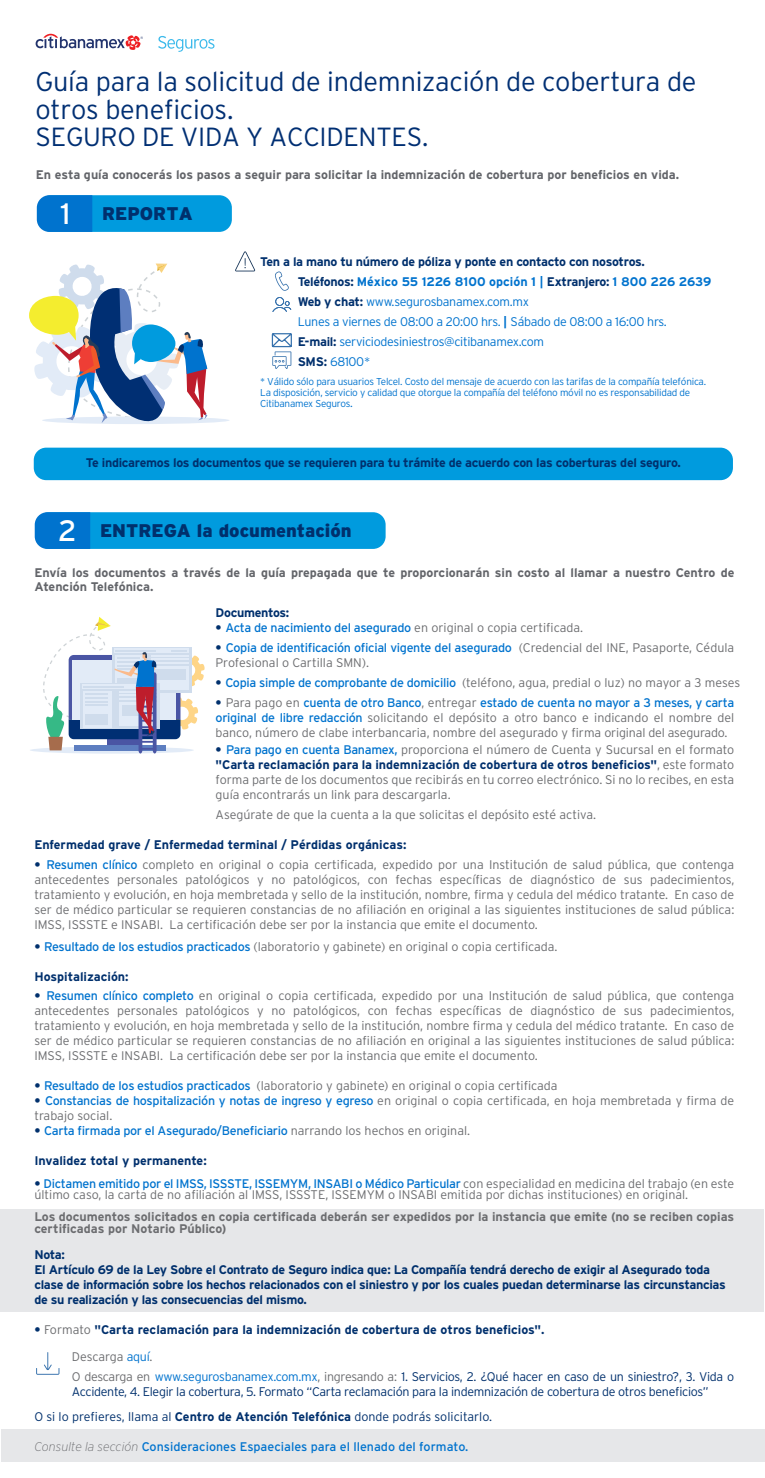
<style>
.page{position:relative;width:765px;height:1478px;background:#fff}
.page>*{position:absolute;margin:0;border:0;box-sizing:border-box;transform-origin:0 0}
.t1{font:300 27.12px/27.5px "Interstate";letter-spacing:-.01em;color:#002f73}
.t2{font:300 26.25px "Interstate";letter-spacing:-.01em;color:#002f73}
.t3{font:900 18.38px "Interstate";color:#00306d}
.t4{font:300 12.5px/15px "Interstate";color:#6c6d70;text-align:justify}
.t5{font:700 12.5px/15px "Interstate";letter-spacing:-.025em;color:#00306d}
.t6{font:300 12.5px/20px "Interstate";letter-spacing:-.025em;color:#00306d}
.t7{font:300 12.5px/20px "Interstate";letter-spacing:-.025em;color:#0073ce}
.t8{font:700 12.5px/13.8px "Interstate";color:#63656a}
.t9{font:700 12.5px "Interstate";color:#00306d}
.t10{font:700 12.5px/11.2px "Interstate";color:#6c6d70}
.t11{font:12.5px "Interstate";letter-spacing:-.025em;color:#0073ce}
.t12{font:12.5px "Interstate";color:#0073ce}
.t13{font:300 10px/11.2px "Interstate";letter-spacing:-.025em;color:#0073ce}
.s1{font-weight:400;font-size:29.5px;color:#fff}
.s2{font-weight:700;color:#00306d}
.s3{font-weight:700}
.s4{font-size:11.25px}
.s5{font-weight:300;color:#6c6d70}
.s6{font-weight:400;color:#0073ce}
.s7{color:#6c6d70}
.s8{color:#0073ce}
.s9{font-weight:200;font-style:italic;color:#6c6d70}
</style>
<div class="page">
<div style="left:36px;top:512px;width:350px;height:37px;background:#009bde;border-radius:13px"></div>
<div style="left:35px;top:512px;width:55px;height:37px;background:#0073ce"></div>
<svg style="left:158px;top:36px;width:56px;height:16px"></svg>
<svg style="left:36px;top:34px;width:107px;height:16px"></svg>
<div style="left:1px;top:1429px;width:764px;height:32px;background:#e6e7e9"></div>
<div style="left:0;top:1209px;width:764px;height:102px;background:#e6e7e9"></div>
<svg style="left:30px;top:746px;width:164px;height:7px"></svg>
<svg style="left:43px;top:617px;width:162px;height:136px"></svg>
<svg style="left:36px;top:1352px;width:23px;height:22px"></svg>
<div style="left:38px;top:195px;width:194px;height:37px;background:#009bde;border-radius:13px"></div>
<div style="left:37px;top:195px;width:55px;height:37px;background:#0073ce"></div>
<div style="left:34px;top:447px;width:699px;height:33px;background:#009bde;border-radius:12px"></div>
<svg style="left:235px;top:251px;width:20px;height:20px"></svg>
<svg style="left:275px;top:271px;width:14px;height:20px"></svg>
<svg style="left:272px;top:297px;width:19px;height:15px"></svg>
<svg style="left:271px;top:333px;width:21px;height:36px"></svg>
<div style="left:42px;top:416px;width:188px;height:8px;background:#e2ebf7;border-radius:50%"></div>
<svg style="left:29px;top:263px;width:178px;height:161px"></svg>
<h1 class="t1" style="left:36px;top:68px;width:662px">Guía para la solicitud de indemnización de cobertura de otros beneficios.</h1>
<h2 class="t2" style="left:36px;top:121px;width:394px">SEGURO DE VIDA Y ACCIDENTES.</h2>
<p class="t8" style="left:36px;top:167px;width:645px">En esta guía conocerás los pasos a seguir para solicitar la indemnización de cobertura por beneficios en vida.</p>
<h3 class="t3" style="left:60px;top:202px;width:134px"><span class="s1">1</span> REPORTA</h3>
<p class="t7" style="left:298px;top:251px;width:415px;text-indent:-38px"><span class="s2">Ten a la mano tu número de póliza y ponte en contacto con nosotros.<br>Teléfonos:</span> <span class="s3">México 55 1226 8100 opción 1 |</span> <span class="s2">Extranjero:</span> <span class="s3">1 800 226 2639<br></span><span class="s2">Web y chat:</span> www.segurosbanamex.com.mx<br>Lunes a viernes de 08:00 a 20:00 hrs. <span class="s3">|</span> Sábado de 08:00 a 16:00 hrs.<br><span class="s2">E-mail:</span> serviciodesiniestros@citibanamex.com<br><span class="s2">SMS:</span> 68100*</p>
<p class="t13" style="left:260px;top:376px;width:447px">* Válido sólo para usuarios Telcel. Costo del mensaje de acuerdo con las tarifas de la compañía telefónica.<br>La disposición, servicio y calidad que otorgue la compañía del teléfono móvil no es responsabilidad de<br>Citibanamex Seguros<span class="s4">.</span></p>
<p class="t5" style="left:86px;top:455px;width:596px">Te indicaremos los documentos que se requieren para tu trámite de acuerdo con las coberturas del seguro.</p>
<h3 class="t3" style="left:58px;top:519px;width:295px"><span class="s1">2</span> ENTREGA la documentación</h3>
<p class="t8" style="left:34px;top:566px;width:702px">Envía los documentos a través de la guía prepagada que te proporcionarán sin costo al llamar a nuestro Centro de<br>Atención Telefónica.</p>
<p class="t5" style="left:216px;top:605px;width:75px">Documentos:</p>
<p class="t11" style="left:216px;top:620px;width:369px"><span class="s2">•</span> Acta de nacimiento del asegurado <span class="s5">en original o copia certificada.</span></p>
<p class="t4" style="left:216px;top:640px;width:520px"><span class="s2">•</span> <span class="s6">Copia de identificación oficial vigente del asegurado</span> (Credencial del INE, Pasaporte, Cédula<br>Profesional o Cartilla SMN).</p>
<p class="t4" style="left:216px;top:675px;width:526px"><span class="s2">•</span> <span class="s6">Copia simple de comprobante de domicilio</span> (teléfono, agua, predial o luz) no mayor a 3 meses</p>
<p class="t4" style="left:216px;top:695px;width:520px"><span class="s2">•</span> Para pago en <span class="s6">cuenta de otro Banco</span>, entregar <span class="s6">estado de cuenta no mayor a 3 meses, y carta original de libre redacción</span> solicitando el depósito a otro banco e indicando el nombre del banco, número de clabe interbancaria, nombre del asegurado y firma original del asegurado.</p>
<p class="t4" style="left:216px;top:741px;width:520px"><span class="s2">•</span> <span class="s6">Para pago en cuenta Banamex,</span> proporciona el número de Cuenta y Sucursal en el formato <span class="s2">"Carta reclamación para la indemnización de cobertura de otros beneficios"</span>, este formato forma parte de los documentos que recibirás en tu correo electrónico. Si no lo recibes, en esta guía encontrarás un link para descargarla.</p>
<p class="t4" style="left:216px;top:806px;width:382px">Asegúrate de que la cuenta a la que solicitas el depósito esté activa.</p>
<p class="t9" style="left:34px;top:836px;width:374px">Enfermedad grave / Enfermedad terminal / Pérdidas orgánicas:</p>
<p class="t4" style="left:34px;top:856px;width:702px"><span class="s2">•</span> <span class="s6">Resumen clínico</span> completo en original o copia certificada, expedido por una Institución de salud pública, que contenga antecedentes personales patológicos y no patológicos, con fechas específicas de diagnóstico de sus padecimientos, tratamiento y evolución, en hoja membretada y sello de la institución, nombre, firma y cedula del médico tratante. En caso de ser de médico particular se requieren constancias de no afiliación en original a las siguientes instituciones de salud pública:<br>IMSS, ISSSTE e INSABI. La certificación debe ser por la instancia que emite el documento.</p>
<p class="t4" style="left:34px;top:939px;width:525px"><span class="s2">•</span> <span class="s6">Resultado de los estudios practicados</span> (laboratorio y gabinete) en original o copia certificada.</p>
<p class="t9" style="left:34px;top:969px;width:96px">Hospitalización:</p>
<p class="t4" style="left:34px;top:988px;width:702px"><span class="s2">•</span> <span class="s6">Resumen clínico completo</span> en original o copia certificada, expedido por una Institución de salud pública, que contenga antecedentes personales patológicos y no patológicos, con fechas específicas de diagnóstico de sus padecimientos, tratamiento y evolución, en hoja membretada y sello de la institución, nombre firma y cedula del médico tratante. En caso de ser de médico particular se requieren constancias de no afiliación en original a las siguientes instituciones de salud pública:<br>IMSS, ISSSTE e INSABI. La certificación debe ser por la instancia que emite el documento.</p>
<p class="t4" style="left:34px;top:1078px;width:525px"><span class="s2">•</span> <span class="s6">Resultado de los estudios practicados</span> (laboratorio y gabinete) en original o copia certificada</p>
<p class="t4" style="left:34px;top:1093px;width:702px"><span class="s2">•</span> <span class="s6">Constancias de hospitalización y notas de ingreso y egreso</span> en original o copia certificada, en hoja membretada y firma de trabajo social.</p>
<p class="t11" style="left:34px;top:1123px;width:437px"><span class="s2">•</span> Carta firmada por el Asegurado/Beneficiario <span class="s5">narrando los hechos en original.</span></p>
<p class="t9" style="left:34px;top:1153px;width:174px">Invalidez total y permanente:</p>
<p class="t4" style="left:34px;top:1177px;width:702px;line-height:11.2px"><span class="s2">•</span> <span class="s6">Dictamen emitido por el IMSS, ISSSTE, ISSEMYM, INSABI o Médico Particular</span> con especialidad en medicina del trabajo (en este último caso, la carta de no afiliación al IMSS, ISSSTE, ISSEMYM o INSABI emitida por dichas instituciones) en original.</p>
<p class="t10" style="left:34px;top:1211px;width:701px">Los documentos solicitados en copia certificada deberán ser expedidos por la instancia que emite (no se reciben copias certificadas por Notario Público)</p>
<p class="t5" style="left:34px;top:1246px;width:693px">Nota:<br>El Artículo 69 de la Ley Sobre el Contrato de Seguro indica que: La Compañía tendrá derecho de exigir al Asegurado toda clase de información sobre los hechos relacionados con el siniestro y por los cuales puedan determinarse las circunstancias de su realización y las consecuencias del mismo.</p>
<p class="t9" style="left:34px;top:1321px;width:512px">• <span class="s5">Formato</span> "Carta reclamación para la indemnización de cobertura de otros beneficios".</p>
<p class="t6" style="left:72px;top:1346px;width:664px"><span class="s7">Descarga</span> <span class="s8">aquí</span><span class="s7">.<br>O descarga en</span> <span class="s8">www.segurosbanamex.com.mx</span><span class="s7">, ingresando a:</span> 1. Servicios, 2. ¿Qué hacer en caso de un siniestro?, 3. Vida o</p>
<p class="t6" style="left:34px;top:1379px;width:676px;line-height:25px;text-indent:38px">Accidente, 4. Elegir la cobertura, 5. Formato “Carta reclamación para la indemnización de cobertura de otros beneficios”<br>O si lo prefieres, llama al <span class="s3">Centro de Atención Telefónica</span> donde podrás solicitarlo.</p>
<p class="t12" style="left:34px;top:1439px;width:436px"><span class="s9">Consulte la sección</span> Consideraciones Espaeciales para el llenado del formato.</p>
</div>
